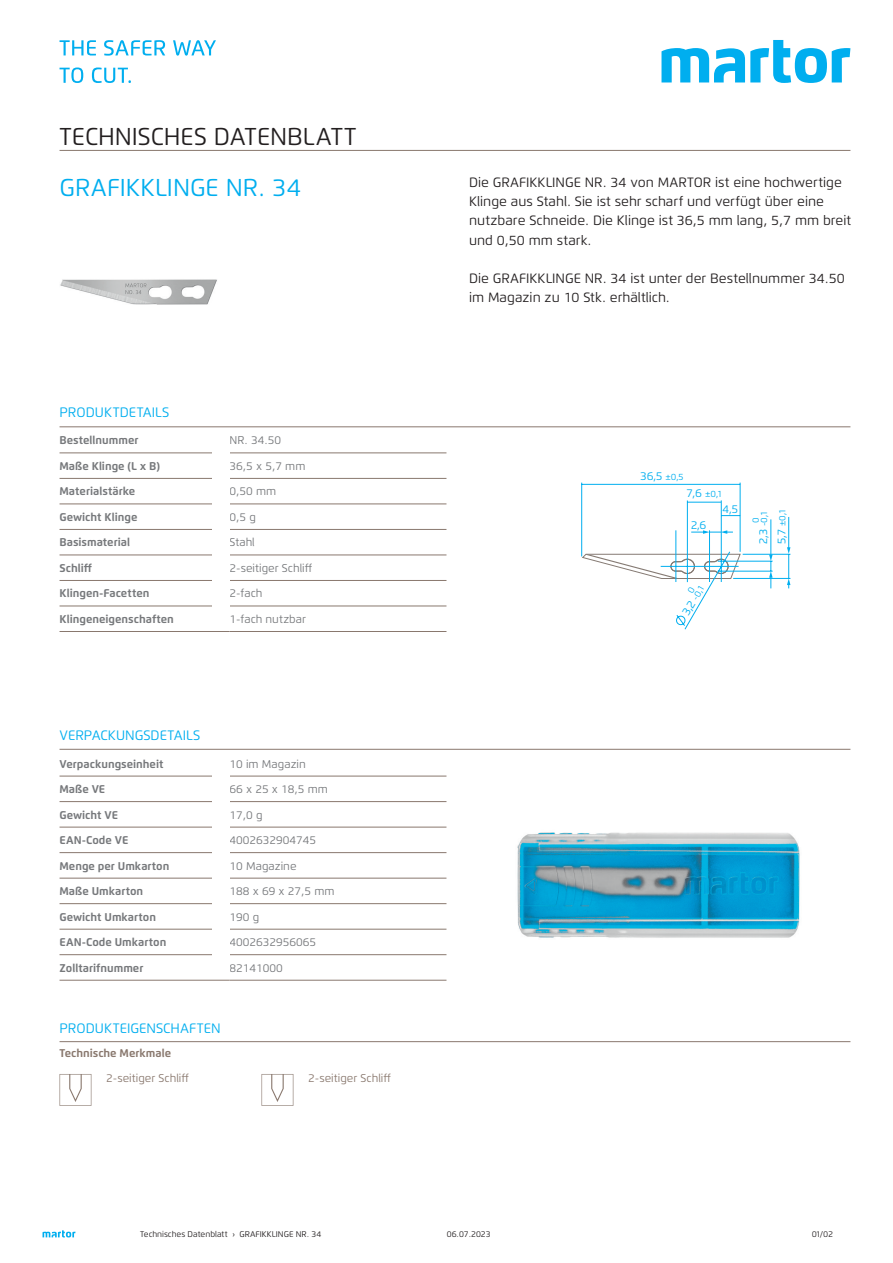
<style>
.page{position:relative;width:893px;height:1263px;background:#fff}
.page>*{position:absolute;margin:0;border:0;box-sizing:border-box;transform-origin:0 0}
.t1{font:24.3px "Flexo";color:#231f20}
.t2{font:24.3px "Flexo";color:#00aeef}
.t3{font:13.65px "Flexo";color:#00aeef}
.t4{font:13.5px/19.2px "Flexo";color:#231f20}
.t5{font:700 11.25px "Flexo";color:#76787b}
.t6{font:11.25px "Flexo";color:#76787b}
.t7{font:11.25px "Flexo";color:#89786e}
.t8{font:700 11.25px "Flexo";color:#89786e}
.t9{font:11.25px "Flexo";color:#00aeef}
.t10{font:9px "Flexo";color:#00aeef}
.t11{font:8.25px "Flexo";color:#231f20}
.s1{font-size:9px}
.s2{font-size:11.25px}
</style>
<div class="page">
<svg style="left:43px;top:1230px;width:32px;height:7px"></svg>
<img style="left:60px;top:279px;width:157px;height:26px">
<hr style="left:60px;top:426px;width:790px;height:1px;background:#89786e">
<hr style="left:60px;top:150px;width:790px;height:1px;background:#89786e">
<svg style="left:661px;top:40px;width:189px;height:43px"></svg>
<svg style="left:60px;top:40px;width:36px;height:15px"></svg>
<svg style="left:104px;top:40px;width:61px;height:16px"></svg>
<svg style="left:173px;top:40px;width:43px;height:16px"></svg>
<svg style="left:60px;top:68px;width:23px;height:15px"></svg>
<svg style="left:92px;top:68px;width:39px;height:15px"></svg>
<hr style="left:230px;top:631px;width:216px;height:1px;background:#89786e">
<hr style="left:60px;top:631px;width:170px;height:1px;background:#89786e">
<hr style="left:230px;top:606px;width:216px;height:1px;background:#89786e">
<hr style="left:60px;top:606px;width:170px;height:1px;background:#89786e">
<hr style="left:230px;top:580px;width:216px;height:1px;background:#89786e">
<hr style="left:60px;top:580px;width:170px;height:1px;background:#89786e">
<hr style="left:230px;top:555px;width:216px;height:1px;background:#89786e">
<hr style="left:60px;top:555px;width:170px;height:1px;background:#89786e">
<hr style="left:230px;top:529px;width:216px;height:1px;background:#89786e">
<hr style="left:60px;top:529px;width:170px;height:1px;background:#89786e">
<hr style="left:230px;top:503px;width:216px;height:1px;background:#89786e">
<hr style="left:60px;top:503px;width:170px;height:1px;background:#89786e">
<hr style="left:230px;top:478px;width:216px;height:1px;background:#89786e">
<hr style="left:60px;top:478px;width:170px;height:1px;background:#89786e">
<hr style="left:230px;top:452px;width:216px;height:1px;background:#89786e">
<hr style="left:60px;top:452px;width:170px;height:1px;background:#89786e">
<div style="left:213px;top:429px;width:17px;height:194px;background:#fff"></div>
<img style="left:517px;top:832px;width:283px;height:106px">
<hr style="left:60px;top:749px;width:790px;height:1px;background:#89786e">
<hr style="left:230px;top:980px;width:216px;height:1px;background:#89786e">
<hr style="left:60px;top:980px;width:170px;height:1px;background:#89786e">
<hr style="left:230px;top:954px;width:216px;height:1px;background:#89786e">
<hr style="left:60px;top:954px;width:170px;height:1px;background:#89786e">
<hr style="left:230px;top:929px;width:216px;height:1px;background:#89786e">
<hr style="left:60px;top:929px;width:170px;height:1px;background:#89786e">
<hr style="left:230px;top:903px;width:216px;height:1px;background:#89786e">
<hr style="left:60px;top:903px;width:170px;height:1px;background:#89786e">
<hr style="left:230px;top:878px;width:216px;height:1px;background:#89786e">
<hr style="left:60px;top:878px;width:170px;height:1px;background:#89786e">
<hr style="left:230px;top:852px;width:216px;height:1px;background:#89786e">
<hr style="left:60px;top:852px;width:170px;height:1px;background:#89786e">
<hr style="left:230px;top:827px;width:216px;height:1px;background:#89786e">
<hr style="left:60px;top:827px;width:170px;height:1px;background:#89786e">
<hr style="left:230px;top:801px;width:216px;height:1px;background:#89786e">
<hr style="left:60px;top:801px;width:170px;height:1px;background:#89786e">
<hr style="left:230px;top:776px;width:216px;height:1px;background:#89786e">
<hr style="left:60px;top:776px;width:170px;height:1px;background:#89786e">
<div style="left:213px;top:752px;width:17px;height:220px;background:#fff"></div>
<hr style="left:60px;top:1041px;width:790px;height:1px;background:#89786e">
<svg style="left:60px;top:1074px;width:31px;height:32px"></svg>
<svg style="left:261px;top:1074px;width:32px;height:32px"></svg>
<svg style="left:581px;top:482px;width:209px;height:147px"></svg>
<h1 class="t1" style="left:60px;top:121px;width:298px">TECHNISCHES DATENBLATT</h1>
<h1 class="t2" style="left:60px;top:172px;width:243px">GRAFIKKLINGE NR. 34</h1>
<p class="t3" style="left:60px;top:404px;width:111px">PRODUKTDETAILS</p>
<p class="t5" style="left:60px;top:434px;width:80px">Bestellnummer</p>
<p class="t6" style="left:230px;top:434px;width:53px">NR. 34.50</p>
<p class="t5" style="left:60px;top:459px;width:102px">Maße Klinge (L x B)</p>
<p class="t6" style="left:230px;top:459px;width:77px">36,5 x 5,7 mm</p>
<p class="t5" style="left:60px;top:485px;width:77px">Materialstärke</p>
<p class="t6" style="left:230px;top:485px;width:48px">0,50 mm</p>
<p class="t5" style="left:60px;top:510px;width:79px">Gewicht Klinge</p>
<p class="t6" style="left:230px;top:510px;width:28px">0,5 g</p>
<p class="t5" style="left:60px;top:536px;width:72px">Basismaterial</p>
<p class="t6" style="left:230px;top:536px;width:27px">Stahl</p>
<p class="t5" style="left:60px;top:561px;width:34px">Schliff</p>
<p class="t6" style="left:230px;top:561px;width:84px">2-seitiger Schliff</p>
<p class="t5" style="left:60px;top:587px;width:91px">Klingen-Facetten</p>
<p class="t6" style="left:230px;top:587px;width:34px">2-fach</p>
<p class="t5" style="left:60px;top:612px;width:116px">Klingeneigenschaften</p>
<p class="t6" style="left:230px;top:612px;width:78px">1-fach nutzbar</p>
<p class="t3" style="left:60px;top:727px;width:142px">VERPACKUNGSDETAILS</p>
<p class="t5" style="left:60px;top:757px;width:105px">Verpackungseinheit</p>
<p class="t6" style="left:230px;top:757px;width:78px">10 im Magazin</p>
<p class="t5" style="left:60px;top:782px;width:47px">Maße VE</p>
<p class="t6" style="left:230px;top:782px;width:100px">66 x 25 x 18,5 mm</p>
<p class="t5" style="left:60px;top:808px;width:60px">Gewicht VE</p>
<p class="t6" style="left:230px;top:808px;width:35px">17,0 g</p>
<p class="t5" style="left:60px;top:833px;width:70px">EAN-Code VE</p>
<p class="t6" style="left:230px;top:833px;width:88px">4002632904745</p>
<p class="t5" style="left:60px;top:859px;width:111px">Menge per Umkarton</p>
<p class="t6" style="left:230px;top:859px;width:68px">10 Magazine</p>
<p class="t5" style="left:60px;top:884px;width:85px">Maße Umkarton</p>
<p class="t6" style="left:230px;top:884px;width:107px">188 x 69 x 27,5 mm</p>
<p class="t5" style="left:60px;top:910px;width:98px">Gewicht Umkarton</p>
<p class="t6" style="left:230px;top:910px;width:31px">190 g</p>
<p class="t5" style="left:60px;top:935px;width:108px">EAN-Code Umkarton</p>
<p class="t6" style="left:230px;top:935px;width:88px">4002632956065</p>
<p class="t5" style="left:60px;top:961px;width:85px">Zolltarifnummer</p>
<p class="t6" style="left:230px;top:961px;width:55px">82141000</p>
<p class="t3" style="left:60px;top:1020px;width:163px">PRODUKTEIGENSCHAFTEN</p>
<p class="t8" style="left:60px;top:1046px;width:113px">Technische Merkmale</p>
<p class="t7" style="left:106px;top:1071px;width:84px">2-seitiger Schliff</p>
<p class="t7" style="left:308px;top:1071px;width:84px">2-seitiger Schliff</p>
<p class="t4" style="left:469px;top:173px;width:384px">Die GRAFIKKLINGE NR. 34 von MARTOR ist eine hochwertige Klinge aus Stahl. Sie ist sehr scharf und verfügt über eine nutzbare Schneide. Die Klinge ist 36,5 mm lang, 5,7 mm breit und 0,50 mm stark.</p>
<p class="t4" style="left:469px;top:268px;width:377px">Die GRAFIKKLINGE NR. 34 ist unter der Bestellnummer 34.50 im Magazin zu 10 Stk. erhältlich.</p>
<p class="t9" style="left:641px;top:469px;width:44px">36,5 <span class="s1">±0,5</span></p>
<p class="t10" style="left:687px;top:489px;width:36px"><span class="s2">7,6</span> ±0,1</p>
<p class="t9" style="left:691px;top:518px;width:17px">2,6</p>
<p class="t9" style="left:723px;top:502px;width:17px">4,5</p>
<p class="t10" style="left:758px;top:544px;width:34px;rotate:-90deg"><span class="s2">2,3</span> -0,1</p>
<p class="t10" style="left:750px;top:523px;width:7px;rotate:-90deg">0</p>
<p class="t10" style="left:777px;top:544px;width:35px;rotate:-90deg"><span class="s2">5,7</span> ±0,1</p>
<p class="t10" style="left:681px;top:612px;width:34px;rotate:-60deg"><span class="s2">3,2</span> -0,1</p>
<p class="t11" style="left:140px;top:1229px;width:182px">Technisches Datenblatt › GRAFIKKLINGE NR. 34</p>
<p class="t11" style="left:447px;top:1229px;width:45px">06.07.2023</p>
<p class="t11" style="left:812px;top:1230px;width:23px">01/02</p>
</div>
